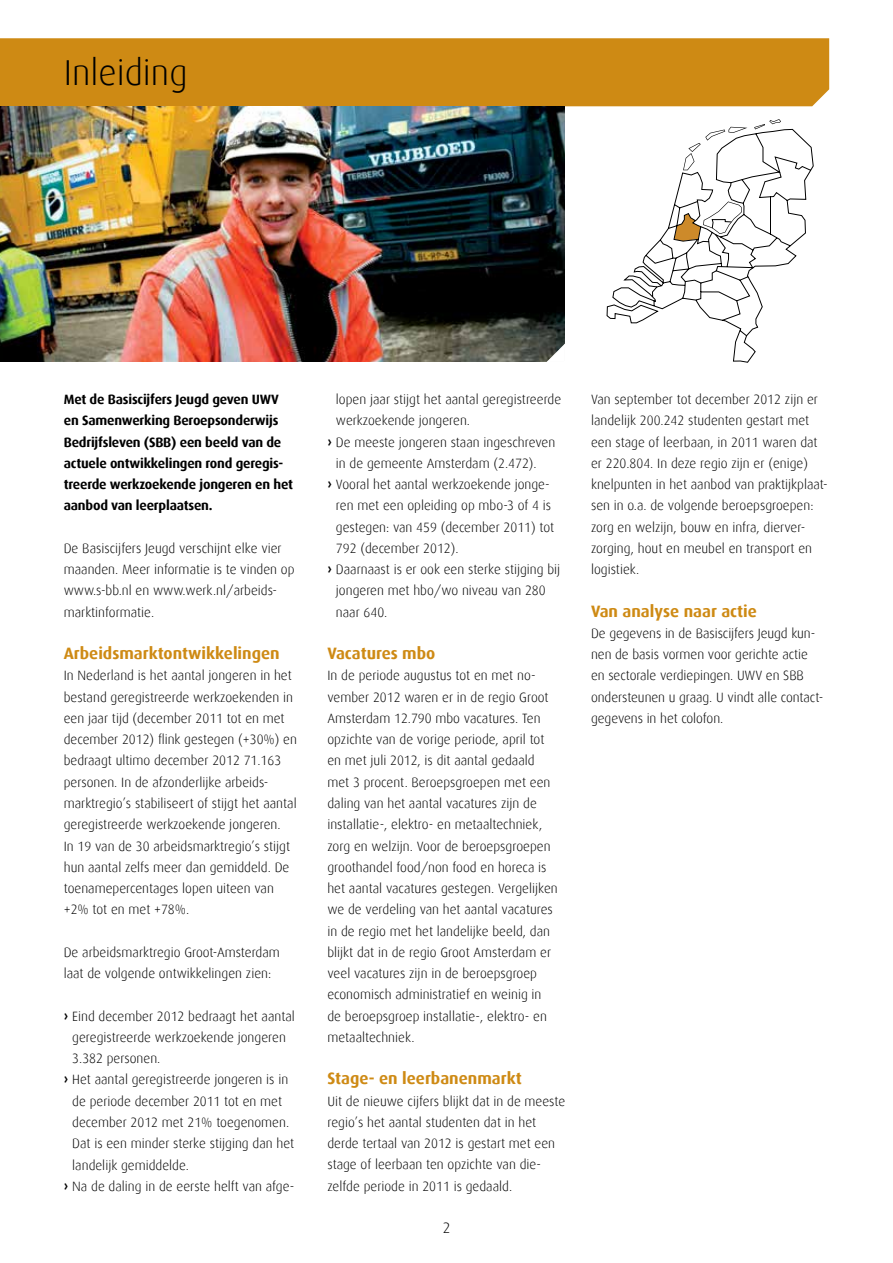
<style>
.page{position:relative;width:893px;height:1263px;background:#fff}
.page>*{position:absolute;margin:0;border:0;box-sizing:border-box;transform-origin:0 0}
.t1{font:300 36px "Dax";color:#000}
.t2{font:700 16.5px "Dax";color:#ce8a14}
.t3{font:300 15px "Dax";color:#000}
.t4{font:300 13.5px/21.3px "Dax";color:#000}
.t5{font:700 13.5px/21.3px "Dax";letter-spacing:-.015em;color:#000}
.s1{font-weight:700}
</style>
<div class="page">
<div style="left:0;top:38px;width:829px;height:68px;background:#ce8a14"></div>
<img style="left:0;top:107px;width:565px;height:255px">
<svg style="left:546px;top:341px;width:19px;height:21px"></svg>
<svg style="left:607px;top:129px;width:206px;height:234px"></svg>
<h1 class="t1" style="left:64px;top:53px;width:125px">Inleiding</h1>
<p class="t5" style="left:64px;top:389px;width:231px">Met de Basiscijfers Jeugd geven UWV en Samenwerking Beroepsonderwijs Bedrijfsleven (SBB) een beeld van de actuele ontwikkelingen rond geregis&shy;treerde werkzoekende jongeren en het aanbod van leerplaatsen.</p>
<p class="t4" style="left:64px;top:538px;width:232px">De Basiscijfers Jeugd verschijnt elke vier maanden. Meer informatie is te vinden op www.s-bb.nl en www.werk.nl/arbeids&shy;marktinformatie.</p>
<p class="t2" style="left:64px;top:644px;width:217px">Arbeidsmarktontwikkelingen</p>
<p class="t4" style="left:64px;top:665px;width:235px">In Nederland is het aantal jongeren in het bestand geregistreerde werkzoekenden in een jaar tijd (december 2011 tot en met december 2012) flink gestegen (+30%) en bedraagt ultimo december 2012 71.163 personen. In de afzonderlijke arbeids&shy;marktregio’s stabiliseert of stijgt het aantal geregistreerde werkzoekende jongeren.<br>In 19 van de 30 arbeidsmarktregio’s stijgt hun aantal zelfs meer dan gemiddeld. De toenamepercentages lopen uiteen van +2% tot en met +78%.</p>
<p class="t4" style="left:64px;top:942px;width:218px">De arbeidsmarktregio Groot-Amsterdam laat de volgende ontwikkelingen zien:</p>
<p class="t4" style="left:64px;top:1005px;width:233px"><span class="s1">›</span> Eind december 2012 bedraagt het aantal</p>
<p class="t4" style="left:72px;top:1027px;width:215px">geregistreerde werkzoekende jongeren</p>
<p class="t4" style="left:72px;top:1048px;width:90px">3.382 personen.</p>
<p class="t4" style="left:64px;top:1069px;width:226px"><span class="s1">›</span> Het aantal geregistreerde jongeren is in</p>
<p class="t4" style="left:72px;top:1090px;width:211px">de periode december 2011 tot en met</p>
<p class="t4" style="left:72px;top:1112px;width:218px">december 2012 met 21% toegenomen.</p>
<p class="t4" style="left:72px;top:1133px;width:223px">Dat is een minder sterke stijging dan het</p>
<p class="t4" style="left:72px;top:1154px;width:118px">landelijk gemiddelde.</p>
<p class="t4" style="left:64px;top:1175px;width:232px"><span class="s1">›</span> Na de daling in de eerste helft van afge-</p>
<p class="t4" style="left:336px;top:389px;width:227px">lopen jaar stijgt het aantal geregistreerde</p>
<p class="t4" style="left:336px;top:410px;width:136px">werkzoekende jongeren.</p>
<p class="t4" style="left:327px;top:431px;width:229px"><span class="s1">›</span> De meeste jongeren staan ingeschreven</p>
<p class="t4" style="left:336px;top:453px;width:202px">in de gemeente Amsterdam (2.472).</p>
<p class="t4" style="left:327px;top:474px;width:224px"><span class="s1">›</span> Vooral het aantal werkzoekende jonge-</p>
<p class="t4" style="left:336px;top:495px;width:217px">ren met een opleiding op mbo-3 of 4 is</p>
<p class="t4" style="left:336px;top:516px;width:220px">gestegen: van 459 (december 2011) tot</p>
<p class="t4" style="left:336px;top:538px;width:124px">792 (december 2012).</p>
<p class="t4" style="left:327px;top:559px;width:234px"><span class="s1">›</span> Daarnaast is er ook een sterke stijging bij</p>
<p class="t4" style="left:336px;top:580px;width:211px">jongeren met hbo/wo niveau van 280</p>
<p class="t4" style="left:336px;top:601px;width:53px">naar 640.</p>
<p class="t2" style="left:327px;top:644px;width:109px">Vacatures mbo</p>
<p class="t4" style="left:327px;top:665px;width:232px">In de periode augustus tot en met no&shy;vember 2012 waren er in de regio Groot Amsterdam 12.790 mbo vacatures. Ten opzichte van de vorige periode, april tot en met juli 2012, is dit aantal gedaald met 3 procent. Beroepsgroepen met een daling van het aantal vacatures zijn de installatie-, elektro- en metaaltechniek, zorg en welzijn. Voor de beroepsgroepen groothandel food/non food en horeca is het aantal vacatures gestegen. Vergelijken we de verdeling van het aantal vacatures in de regio met het landelijke beeld, dan blijkt dat in de regio Groot Amsterdam er veel vacatures zijn in de beroepsgroep economisch administratief en weinig in de beroepsgroep installatie-, elektro- en metaaltechniek.</p>
<p class="t2" style="left:327px;top:1069px;width:196px">Stage- en leerbanenmarkt</p>
<p class="t4" style="left:327px;top:1090px;width:239px">Uit de nieuwe cijfers blijkt dat in de meeste regio’s het aantal studenten dat in het derde tertaal van 2012 is gestart met een stage of leerbaan ten opzichte van die&shy;zelfde periode in 2011 is gedaald.</p>
<p class="t3" style="left:443px;top:1220px;width:9px">2</p>
<p class="t4" style="left:591px;top:389px;width:238px">Van september tot december 2012 zijn er landelijk 200.242 studenten gestart met een stage of leerbaan, in 2011 waren dat er 220.804. In deze regio zijn er (enige) knelpunten in het aanbod van praktijkplaat&shy;sen in o.a. de volgende beroepsgroepen: zorg en welzijn, bouw en infra, dierver&shy;zorging, hout en meubel en transport en logistiek.</p>
<p class="t2" style="left:591px;top:602px;width:167px">Van analyse naar actie</p>
<p class="t4" style="left:591px;top:623px;width:234px">De gegevens in de Basiscijfers Jeugd kun&shy;nen de basis vormen voor gerichte actie en sectorale verdiepingen. UWV en SBB ondersteunen u graag. U vindt alle contact&shy;gegevens in het colofon.</p>
</div>
